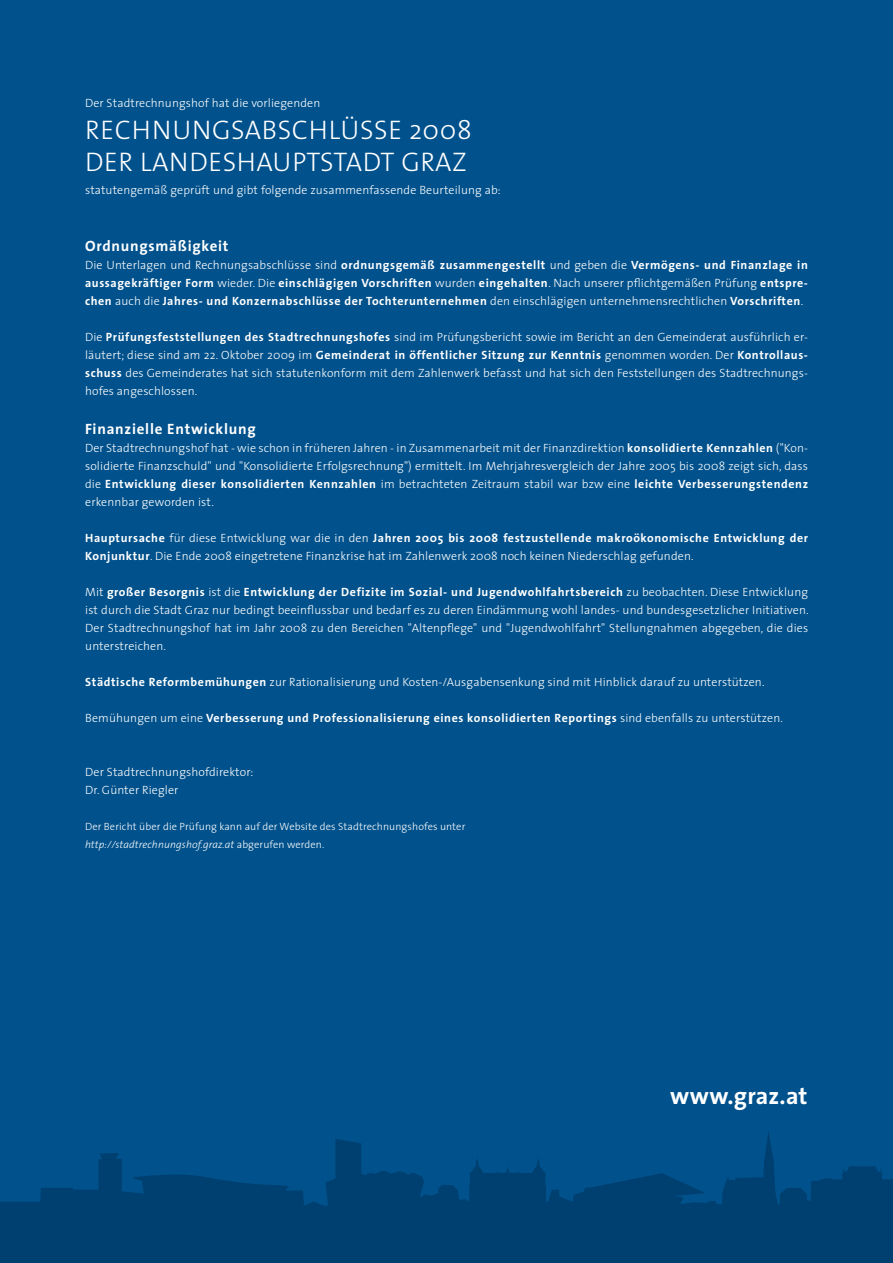
<style>
.page{position:relative;width:893px;height:1263px;background:#00518c}
.page>*{position:absolute;margin:0;border:0;box-sizing:border-box;transform-origin:0 0}
.t1{font:300 27px/32.4px "The Sans";letter-spacing:.02em;color:#fff;text-align:right}
.t2{font:700 24px "The Sans";color:#fff}
.t3{font:700 15px "The Sans";letter-spacing:.05em;color:#fff}
.t4{font:300 12px/18px "The Sans";letter-spacing:.01em;color:#fff;text-align:justify}
.t5{font:700 12px/18px "The Sans";letter-spacing:.05em;color:#fff;text-align:justify}
.t6{font:300 10.5px/18px "The Sans";letter-spacing:.01em;color:#fff}
.s1{font-weight:300}
.s2{font-weight:700}
.s3{font-style:italic}
</style>
<div class="page">
<svg style="left:0;top:1132px;width:893px;height:131px;fill:#004070"></svg>
<p class="t4" style="left:85px;top:93px;width:237px">Der Stadtrechnungshof hat die vorliegenden</p>
<h1 class="t1" style="left:85px;top:113px;width:269px">Rechnu ngsabschlüsse</h1>
<h1 class="t1" style="left:85px;top:113px;width:388px">2008<br>de r Landes hauptstadt Graz</h1>
<p class="t4" style="left:85px;top:180px;width:417px">statutengemäß geprüft und gibt folgende zusammenfassende Beurteilung ab:</p>
<p class="t3" style="left:85px;top:233px;width:145px">Ordnungsmäßigkeit</p>
<p class="t5" style="left:85px;top:256px;width:724px"><span class="s1">Die Unterlagen und Rechnungsabschlüsse sind</span> ordnungsgemäß zusammengestellt <span class="s1">und geben die</span> Vermögens- und Finanzlage in aussagekräftiger Form <span class="s1">wieder. Die</span> einschlägigen Vorschriften <span class="s1">wurden</span> eingehalten<span class="s1">. Nach unserer pflichtgemäßen Prüfung</span> entspre&shy;chen <span class="s1">auch die</span> Jahres- und Konzernabschlüsse der Tochterunternehmen <span class="s1">den einschlägigen unternehmensrechtlichen</span> Vorschriften<span class="s1">.</span></p>
<p class="t4" style="left:85px;top:327px;width:724px">Die <span class="s2">Prüfungsfeststellungen des Stadtrechnungshofes</span> sind im Prüfungsbericht sowie im Bericht an den Gemeinderat ausführlich er&shy;läutert; diese sind am 22. Oktober 2009 im <span class="s2">Gemeinderat in öffentlicher Sitzung zur Kenntnis</span> genommen worden. Der <span class="s2">Kontrollaus&shy;schuss</span> des Gemeinderates hat sich statutenkonform mit dem Zahlenwerk befasst und hat sich den Feststellungen des Stadtrechnungs&shy;hofes angeschlossen.</p>
<p class="t3" style="left:85px;top:416px;width:172px">Finanzielle Entwicklung</p>
<p class="t4" style="left:85px;top:438px;width:724px">Der Stadtrechnungshof hat - wie schon in früheren Jahren - in Zusammenarbeit mit der Finanzdirektion <span class="s2">konsolidierte Kennzahlen</span> ("Kon&shy;solidierte Finanzschuld" und "Konsolidierte Erfolgsrechnung") ermittelt. Im Mehrjahresvergleich der Jahre 2005 bis 2008 zeigt sich, dass die <span class="s2">Entwicklung dieser konsolidierten Kennzahlen</span> im betrachteten Zeitraum stabil war bzw eine <span class="s2">leichte Verbesserungstendenz </span>erkennbar geworden ist.</p>
<p class="t4" style="left:85px;top:528px;width:724px"><span class="s2">Hauptursache</span> für diese Entwicklung war die in den <span class="s2">Jahren 2005 bis 2008 festzustellende makroökonomische Entwicklung der<br>Konjunktur</span>. Die Ende 2008 eingetretene Finanzkrise hat im Zahlenwerk 2008 noch keinen N iederschlag gefunden.</p>
<p class="t4" style="left:85px;top:582px;width:725px">Mit <span class="s2">großer Besorgnis</span> ist die <span class="s2">Entwicklung der Defizite im Sozial- und Jugendwohlfahrtsbereich</span> zu beobachten. Diese Entwicklung ist durch die Stadt Graz nur bedingt beeinflussbar und bedarf es zu deren Eindämmung wohl landes- und bundesgesetzlicher Initiativen.<br>Der Stadtrechnungshof hat im Jahr 2008 zu den Bereichen "Altenpflege" und "Jugendwohlfahrt" Stellungnahmen abgegeben, die dies unterstreichen.</p>
<p class="t4" style="left:85px;top:672px;width:681px"><span class="s2">Städtische Reformbemühungen</span> zur Rationalisierung und Kosten-/Ausgabensenkung sind mit H inblick darauf zu unterstützen.</p>
<p class="t5" style="left:85px;top:709px;width:699px"><span class="s1">Bemühungen um eine</span> Verbesserung und Professionalisierung eines konsolidierten Reportings <span class="s1">sind ebenfalls zu unterstützen.</span></p>
<p class="t4" style="left:85px;top:762px;width:170px">Der Stadtrechnungshofdirektor:<br>Dr. Günter Riegler</p>
<p class="t6" style="left:85px;top:817px;width:382px">Der Bericht über die Prüfung kann auf der Website des Stadtrechnungshofes unter <span class="s3">http://stadtrechnungshof.graz.at</span> abgerufen werden.</p>
<h2 class="t2" style="left:670px;top:1075px;width:139px">www.graz.at</h2>
</div>
